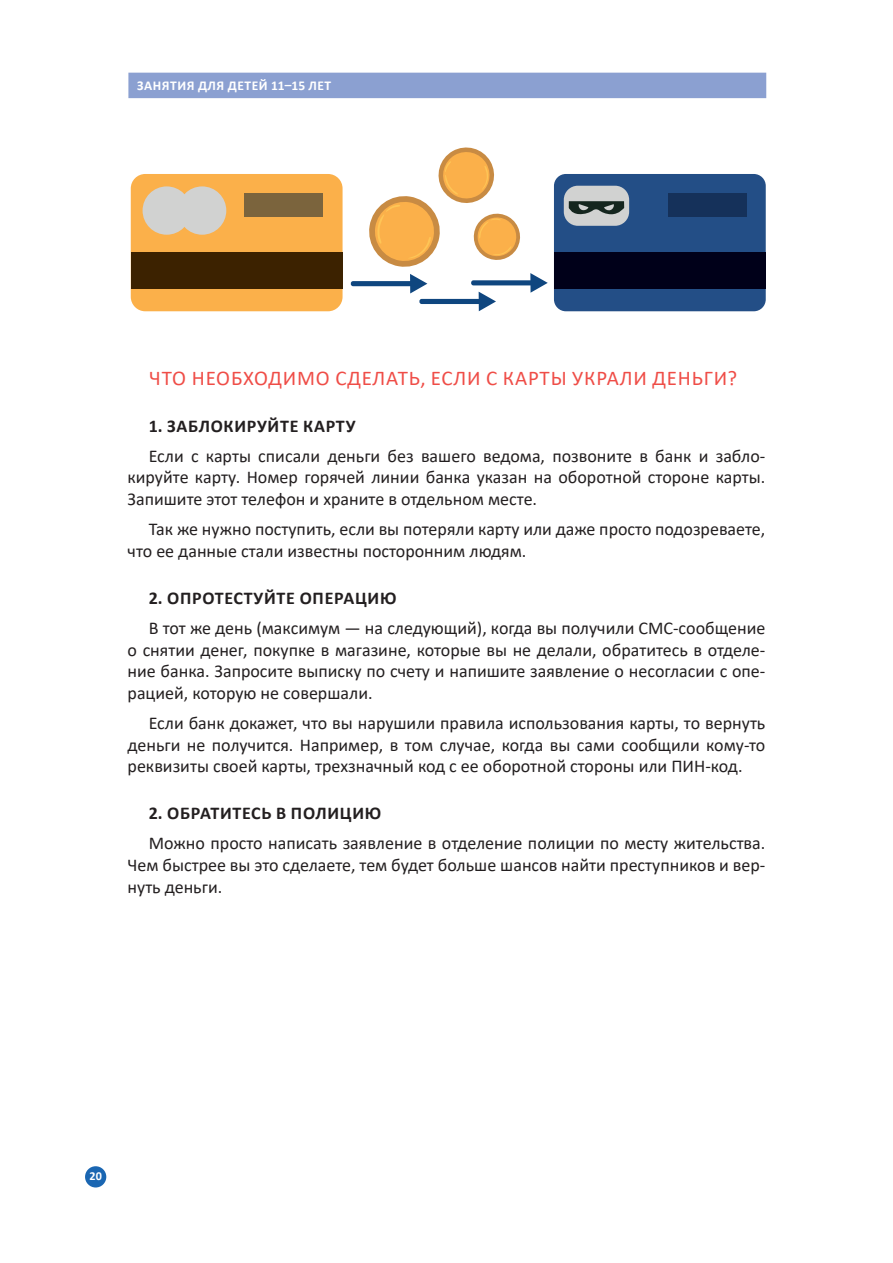
<style>
.page{position:relative;width:893px;height:1263px;background:#fff}
.page>*{position:absolute;margin:0;border:0;box-sizing:border-box;transform-origin:0 0}
.t1{font:21px "Calibri";letter-spacing:.04em;color:#ef4d47}
.t2{font:18px/21.6px "Calibri";color:#231f20;text-align:justify}
.t3{font:700 18px "Calibri";letter-spacing:.04em;color:#231f20}
.t4{font:700 13.5px "Calibri";letter-spacing:.04em;color:#fff}
.t5{font:700 12.15px "Calibri";color:#fff}
</style>
<div class="page">
<div style="left:85px;top:1166px;width:21px;height:21px;background:#1a66b2;border-radius:50%"></div>
<div style="left:131px;top:174px;width:212px;height:137px;background:#fbb04a;border-radius:14px"></div>
<div style="left:143px;top:186px;width:48px;height:49px;background:#d1d2d1;border-radius:50%"></div>
<div style="left:178px;top:186px;width:48px;height:49px;background:#d1d2d1;border-radius:50%"></div>
<div style="left:131px;top:253px;width:212px;height:36px;background:#3c2200"></div>
<div style="left:245px;top:194px;width:78px;height:23px;background:#7b643d"></div>
<div style="left:554px;top:174px;width:212px;height:137px;background:#234e86;border-radius:12px"></div>
<div style="left:554px;top:253px;width:212px;height:36px;background:#000019"></div>
<div style="left:668px;top:194px;width:78px;height:23px;background:#15315a"></div>
<div style="left:564px;top:186px;width:65px;height:40px;background:#d1d2d1;border-radius:14px"></div>
<svg style="left:569px;top:201px;width:55px;height:14px"></svg>
<svg style="left:350px;top:148px;width:198px;height:163px"></svg>
<div style="left:128px;top:73px;width:638px;height:25px;background:#8ba0d1"></div>
<p class="t4" style="left:137px;top:76px;width:196px">ЗАНЯТИЯ ДЛЯ ДЕТЕЙ 11–15 ЛЕТ</p>
<p class="t1" style="left:149px;top:363px;width:590px">ЧТО НЕОБХОДИМО СДЕЛАТЬ, ЕСЛИ С КАРТЫ УКРАЛИ ДЕНЬГИ?</p>
<p class="t3" style="left:149px;top:413px;width:208px">1. ЗАБЛОКИРУЙТЕ КАРТУ</p>
<p class="t2" style="left:128px;top:445px;width:639px;text-indent:21px">Если с карты списали деньги без вашего ведома, позвоните в банк и забло&shy;кируйте карту. Номер горячей линии банка указан на оборотной стороне карты.<br>Запишите этот телефон и храните в отдельном месте.</p>
<p class="t2" style="left:128px;top:518px;width:639px;text-indent:21px">Так же нужно поступить, если вы потеряли карту или даже просто подозреваете, что ее данные стали известны посторонним людям.</p>
<p class="t3" style="left:149px;top:585px;width:249px">2. ОПРОТЕСТУЙТЕ ОПЕРАЦИЮ</p>
<p class="t2" style="left:128px;top:617px;width:639px;text-indent:21px">В тот же день (максимум — на следующий), когда вы получили СМС-сообщение о снятии денег, покупке в магазине, которые вы не делали, обратитесь в отделе&shy;ние банка. Запросите выписку по счету и напишите заявление о несогласии с опе&shy;рацией, которую не совершали.</p>
<p class="t2" style="left:128px;top:712px;width:639px;text-indent:21px">Если банк докажет, что вы нарушили правила использования карты, то вернуть деньги не получится. Например, в том случае, когда вы сами сообщили кому-то реквизиты своей карты, трехзначный код с ее оборотной стороны или ПИН-код.</p>
<p class="t3" style="left:149px;top:800px;width:234px">2. ОБРАТИТЕСЬ В ПОЛИЦИЮ</p>
<p class="t2" style="left:128px;top:832px;width:639px;text-indent:21px">Можно просто написать заявление в отделение полиции по месту жительства.<br>Чем быстрее вы это сделаете, тем будет больше шансов найти преступников и вер&shy;нуть деньги.</p>
<p class="t5" style="left:90px;top:1168px;width:14px">20</p>
</div>
